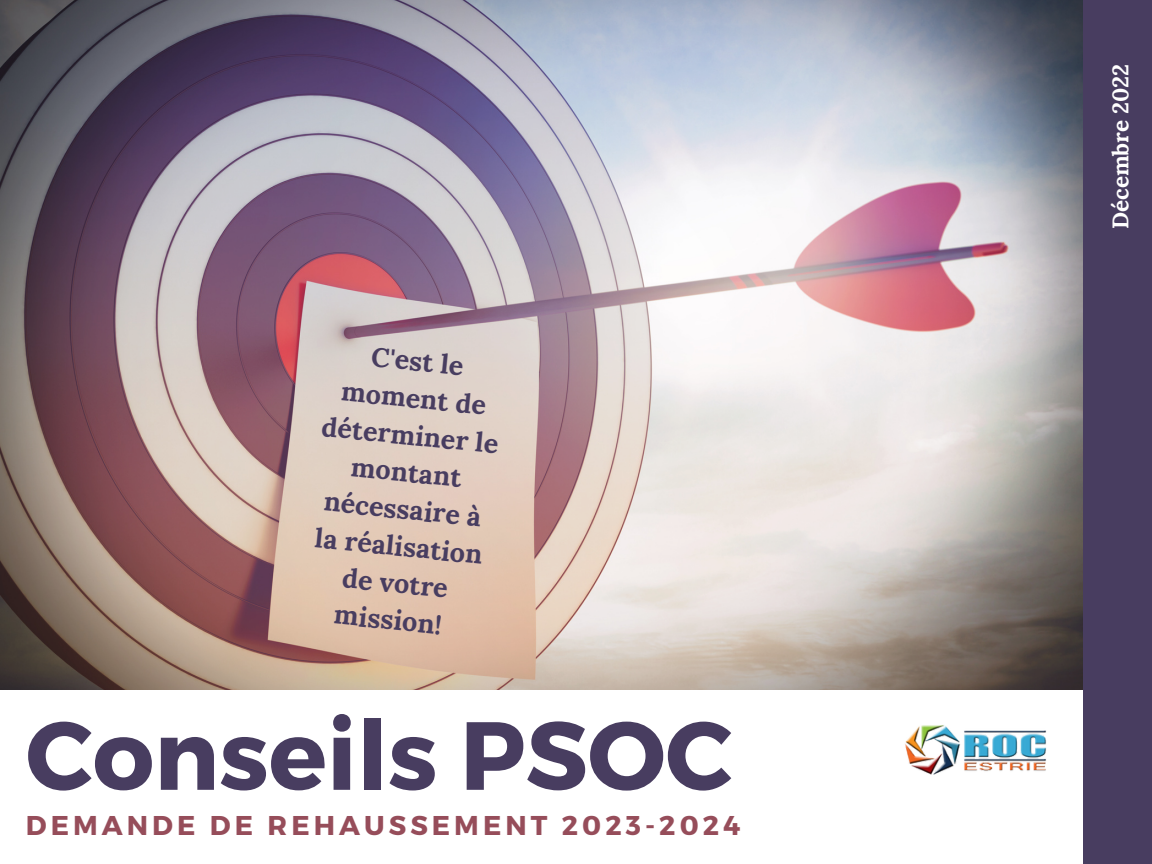
<style>
.page{position:relative;width:1152px;height:864px;background:#fff}
.page>*{position:absolute;margin:0;border:0;box-sizing:border-box;transform-origin:0 0}
.t1{font:700 96.6px "Montserrat";color:#483d60}
.t2{font:700 27.15px "Montserrat";letter-spacing:.15em;color:#964d5a}
.t3{font:700 27px/37px "Lora";color:#483d60;text-align:center}
.t4{font:700 22.5px "Lora";color:#fff}
</style>
<div class="page">
<img style="left:0;top:0;width:1084px;height:690px">
<div style="left:1084px;top:0;width:68px;height:864px;background:#483d60"></div>
<img style="left:863px;top:693px;width:223px;height:125px;border-radius:10px">
<p class="t3" style="left:332px;top:333px;width:179px;rotate:6deg">C'est le moment de déterminer le montant nécessaire à la réalisation de votre mission!</p>
<h1 class="t1" style="left:26px;top:693px;width:708px">Conseils PSOC</h1>
<p class="t2" style="left:26px;top:808px;width:716px">DEMANDE DE REHAUSSEMENT 2023-2024</p>
<p class="t4" style="left:1106px;top:229px;width:167px;rotate:-90deg">Décembre 2022</p>
</div>
